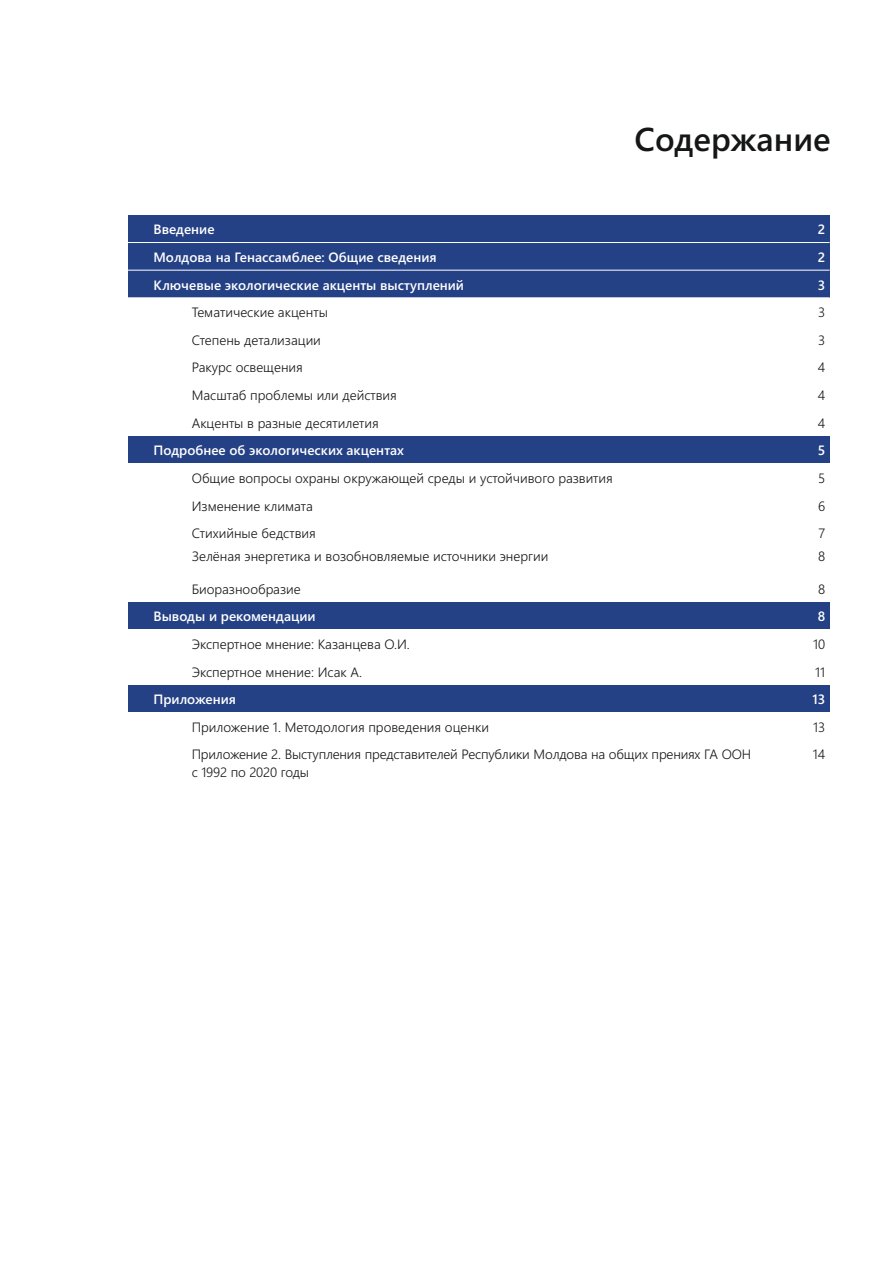
<style>
.page{position:relative;width:893px;height:1263px;background:#fff}
.page>*{position:absolute;margin:0;border:0;box-sizing:border-box;transform-origin:0 0}
.t1{font:600 33px "Segoe UI";color:#151616}
.t2{font:300 13.5px/18px "Segoe UI";color:#151616}
.t3{font:600 13.5px "Segoe UI";color:#fff}
</style>
<div class="page">
<div style="left:128px;top:215px;width:672px;height:27px;background:#254185"></div>
<div style="left:800px;top:215px;width:30px;height:27px;background:#254185"></div>
<div style="left:128px;top:242px;width:672px;height:28px;background:#254185"></div>
<div style="left:800px;top:242px;width:30px;height:28px;background:#254185"></div>
<div style="left:128px;top:270px;width:672px;height:28px;background:#254185"></div>
<div style="left:800px;top:270px;width:30px;height:28px;background:#254185"></div>
<div style="left:128px;top:436px;width:672px;height:28px;background:#254185"></div>
<div style="left:800px;top:436px;width:30px;height:28px;background:#254185"></div>
<div style="left:128px;top:602px;width:672px;height:27px;background:#254185"></div>
<div style="left:800px;top:602px;width:30px;height:27px;background:#254185"></div>
<div style="left:128px;top:685px;width:672px;height:27px;background:#254185"></div>
<div style="left:800px;top:685px;width:30px;height:27px;background:#254185"></div>
<hr style="left:128px;top:270px;width:702px;height:1px;background:#fff">
<hr style="left:128px;top:242px;width:702px;height:1px;background:#fff">
<h1 class="t1" style="left:635px;top:127px;width:198px">Содержание</h1>
<p class="t3" style="left:153px;top:224px;width:63px">Введение</p>
<p class="t3" style="left:818px;top:224px;width:9px">2</p>
<p class="t3" style="left:153px;top:252px;width:285px">Молдова на Генассамблее: Общие сведения</p>
<p class="t3" style="left:818px;top:252px;width:9px">2</p>
<p class="t3" style="left:153px;top:280px;width:312px">Ключевые экологические акценты выступлений</p>
<p class="t3" style="left:818px;top:280px;width:9px">3</p>
<p class="t2" style="left:192px;top:305px;width:138px">Тематические акценты</p>
<p class="t2" style="left:818px;top:305px;width:9px">3</p>
<p class="t2" style="left:192px;top:332px;width:131px">Степень детализации</p>
<p class="t2" style="left:818px;top:332px;width:9px">3</p>
<p class="t2" style="left:192px;top:360px;width:113px">Ракурс освещения</p>
<p class="t2" style="left:818px;top:360px;width:9px">4</p>
<p class="t2" style="left:192px;top:388px;width:207px">Масштаб проблемы или действия</p>
<p class="t2" style="left:818px;top:388px;width:9px">4</p>
<p class="t2" style="left:192px;top:415px;width:189px">Акценты в разные десятилетия</p>
<p class="t2" style="left:818px;top:415px;width:9px">4</p>
<p class="t3" style="left:153px;top:446px;width:252px">Подробнее об экологических акцентах</p>
<p class="t3" style="left:818px;top:446px;width:9px">5</p>
<p class="t2" style="left:192px;top:471px;width:423px">Общие вопросы охраны окружающей среды и устойчивого развития</p>
<p class="t2" style="left:818px;top:471px;width:9px">5</p>
<p class="t2" style="left:192px;top:498px;width:123px">Изменение климата</p>
<p class="t2" style="left:818px;top:498px;width:9px">6</p>
<p class="t2" style="left:192px;top:526px;width:125px">Стихийные бедствия</p>
<p class="t2" style="left:818px;top:526px;width:8px">7</p>
<p class="t2" style="left:192px;top:549px;width:358px">Зелёная энергетика и возобновляемые источники энергии</p>
<p class="t2" style="left:818px;top:549px;width:9px">8</p>
<p class="t2" style="left:192px;top:581px;width:110px">Биоразнообразие</p>
<p class="t2" style="left:818px;top:581px;width:9px">8</p>
<p class="t3" style="left:153px;top:611px;width:164px">Выводы и рекомендации</p>
<p class="t3" style="left:818px;top:611px;width:9px">8</p>
<p class="t2" style="left:192px;top:636px;width:220px">Экспертное мнение: Казанцева О.И.</p>
<p class="t2" style="left:813px;top:636px;width:14px">10</p>
<p class="t2" style="left:192px;top:664px;width:172px">Экспертное мнение: Исак А.</p>
<p class="t2" style="left:815px;top:664px;width:12px">11</p>
<p class="t3" style="left:153px;top:694px;width:84px">Приложения</p>
<p class="t3" style="left:812px;top:694px;width:14px">13</p>
<p class="t2" style="left:192px;top:719px;width:299px">Приложение 1. Методология проведения оценки</p>
<p class="t2" style="left:813px;top:719px;width:14px">13</p>
<p class="t2" style="left:192px;top:746px;width:561px">Приложение 2. Выступления представителей Республики Молдова на общих прениях ГА ООН с 1992 по 2020 годы</p>
<p class="t2" style="left:813px;top:746px;width:14px">14</p>
</div>
